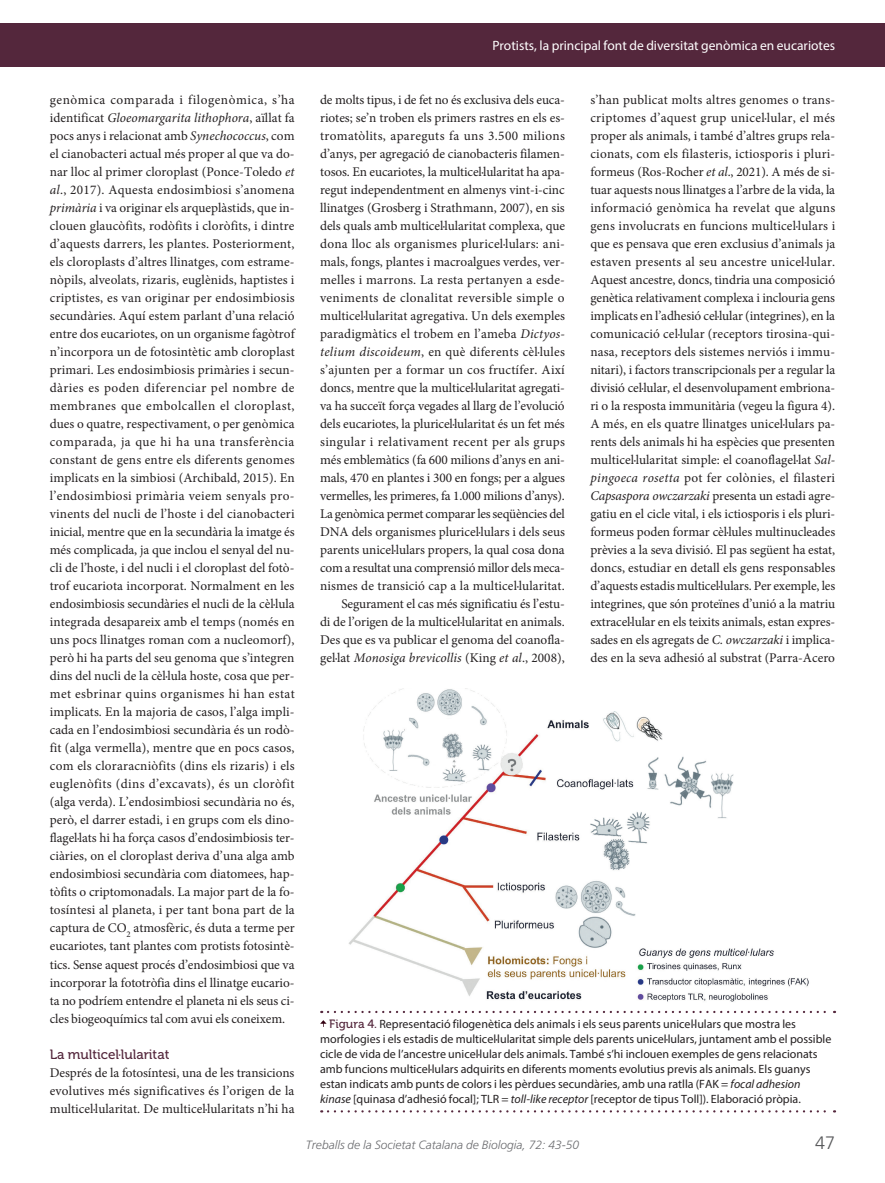
<style>
.page{position:relative;width:885px;height:1183px;background:#fff}
.page>*{position:absolute;margin:0;border:0;box-sizing:border-box;transform-origin:0 0}
.t1{font:300 18px "Frutiger LT Std";color:#57585a}
.t2{font:13.5px "Myriad Pro";color:#fff}
.L2{font:13.5px "Museo 500";color:#54273c}
.Z0{font:13.35px/18px "Minion Pro";letter-spacing:-.005em;color:#231f20;text-align:justify}
.Z{font:13.35px/18px "Minion Pro";letter-spacing:-.005em;color:#231f20;text-align:justify}
.Peu_figura{font:12px/15px "Myriad Pro";color:#231f20}
.t3{font:italic 300 12px "Frutiger LT Std";color:#6c6d70}
.s1{font-style:italic}
.s2{font-family:"Museo 500";color:#54273c}
</style>
<div class="page">
<div style="left:0;top:23px;width:884px;height:44px;background:#54273c"></div>
<img style="left:348px;top:688px;width:461px;height:314px">
<svg style="left:328px;top:1010px;width:507px;height:2px"></svg>
<svg style="left:328px;top:1110px;width:507px;height:2px"></svg>
<svg style="left:320px;top:1020px;width:6px;height:6px"></svg>
<p class="t2" style="left:492px;top:37px;width:344px">Protists, la principal font de diversitat genòmica en eucariotes</p>
<p class="Z0" style="left:50px;top:91px;width:247px">genòmica comparada i filogenòmica, s’ha identificat <span class="s1">Gloeomargarita lithophora</span>, aïllat fa pocs anys i relacionat amb <span class="s1">Synechococcus</span>, com el cianobacteri actual més proper al que va do&shy;nar lloc al primer cloroplast (Ponce-Toledo <span class="s1">et al</span>., 2017). Aquesta endosimbiosi s’anomena <span class="s1">primària</span> i va originar els arqueplàstids, que in&shy;clouen glaucòfits, rodòfits i cloròfits, i dintre d’aquests darrers, les plantes. Posteriorment, els cloroplasts d’altres llinatges, com estrame&shy;nòpils, alveolats, rizaris, euglènids, haptistes i criptistes, es van originar per endosimbiosis secundàries. Aquí estem parlant d’una relació entre dos eucariotes, on un organisme fagòtrof n’incorpora un de fotosintètic amb cloroplast primari. Les endosimbiosis primàries i secun&shy;dàries es poden diferenciar pel nombre de membranes que embolcallen el cloroplast, dues o quatre, respectivament, o per genòmica comparada, ja que hi ha una transferència constant de gens entre els diferents genomes implicats en la simbiosi (Archibald, 2015). En l’endosimbiosi primària veiem senyals pro&shy;vinents del nucli de l’hoste i del cianobacteri inicial, mentre que en la secundària la imatge és més complicada, ja que inclou el senyal del nu&shy;cli de l’hoste, i del nucli i el cloroplast del fotò&shy;trof eucariota incorporat. Normalment en les endosimbiosis secundàries el nucli de la cèl·lula integrada desapareix amb el temps (només en uns pocs llinatges roman com a nucleomorf), però hi ha parts del seu genoma que s’integren dins del nucli de la cèl·lula hoste, cosa que per&shy;met esbrinar quins organismes hi han estat implicats. En la majoria de casos, l’alga impli&shy;cada en l’endosimbiosi secundària és un rodò&shy;fit (alga vermella), mentre que en pocs casos, com els cloraracniòfits (dins els rizaris) i els euglenòfits (dins d’excavats), és un cloròfit (alga verda). L’endosimbiosi secundària no és, però, el darrer estadi, i en grups com els dino&shy;flagel·lats hi ha força casos d’endosimbiosis ter&shy;ciàries, on el cloroplast deriva d’una alga amb endosimbiosi secundària com diatomees, hap&shy;tòfits o criptomonadals. La major part de la fo&shy;tosíntesi al planeta, i per tant bona part de la captura de CO<sub>2</sub> atmosfèric, és duta a terme per eucariotes, tant plantes com protists fotosintè&shy;tics. Sense aquest procés d’endosimbiosi que va incorporar la fototròfia dins el llinatge eucario&shy;ta no podríem entendre el planeta ni els seus ci&shy;cles biogeoquímics tal com avui els coneixem.</p>
<p class="L2" style="left:50px;top:1046px;width:121px">La multicel·lularitat</p>
<p class="Z0" style="left:50px;top:1063px;width:246px">Després de la fotosíntesi, una de les transicions evolutives més significatives és l’origen de la multicel·lularitat. De multicel·lularitats n’hi ha</p>
<p class="Z0" style="left:320px;top:91px;width:246px">de molts tipus, i de fet no és exclusiva dels euca&shy;riotes; se’n troben els primers rastres en els es&shy;tromatòlits, apareguts fa uns 3.500 milions d’anys, per agregació de cianobacteris filamen&shy;tosos. En eucariotes, la multicel·lularitat ha apa&shy;regut independentment en almenys vint-i-cinc llinatges (Grosberg i Strathmann, 2007), en sis dels quals amb multicel·lularitat complexa, que dona lloc als organismes pluricel·lulars: ani&shy;mals, fongs, plantes i macroalgues verdes, ver&shy;melles i marrons. La resta pertanyen a esde&shy;veniments de clonalitat reversible simple o multicel·lularitat agregativa. Un dels exemples paradigmàtics el trobem en l’ameba <span class="s1">Dictyos&shy;telium discoideum</span>, en què diferents cèl·lules s’ajunten per a formar un cos fructífer. Així doncs, mentre que la multicel·lularitat agregati&shy;va ha succeït força vegades al llarg de l’evolució dels eucariotes, la pluricel·lularitat és un fet més singular i relativament recent per als grups més emblemàtics (fa 600 milions d’anys en ani&shy;mals, 470 en plantes i 300 en fongs; per a algues vermelles, les primeres, fa 1.000 milions d’anys).<br>La genòmica permet comparar les seqüències del DNA dels organismes pluricel·lulars i dels seus parents unicel·lulars propers, la qual cosa dona com a resultat una comprensió millor dels meca&shy;nismes de transició cap a la multicel·lularitat.</p>
<p class="Z" style="left:320px;top:595px;width:246px;text-indent:21px">Segurament el cas més significatiu és l’estu&shy;di de l’origen de la multicel·lularitat en animals.<br>Des que es va publicar el genoma del coanofla&shy;gel·lat <span class="s1">Monosiga brevicollis</span> (King <span class="s1">et al</span>., 2008),</p>
<p class="Z" style="left:590px;top:91px;width:246px">s’han publicat molts altres genomes o trans&shy;criptomes d’aquest grup unicel·lular, el més proper als animals, i també d’altres grups rela&shy;cionats, com els filasteris, ictiosporis i pluri&shy;formeus (Ros-Rocher <span class="s1">et al</span>., 2021). A més de si&shy;tuar aquests nous llinatges a l’arbre de la vida, la informació genòmica ha revelat que alguns gens involucrats en funcions multicel·lulars i que es pensava que eren exclusius d’animals ja estaven presents al seu ancestre unicel·lular.<br>Aquest ancestre, doncs, tindria una composició genètica relativament complexa i inclouria gens implicats en l’adhesió cel·lular (integrines), en la comunicació cel·lular (receptors tirosina-qui&shy;nasa, receptors dels sistemes nerviós i immu&shy;nitari), i factors transcripcionals per a regular la divisió cel·lular, el desenvolupament embriona&shy;ri o la resposta immunitària (vegeu la figura 4).<br>A més, en els quatre llinatges unicel·lulars pa&shy;rents dels animals hi ha espècies que presenten multicel·lularitat simple: el coanoflagel·lat <span class="s1">Sal&shy;pingoeca rosetta</span> pot fer colònies, el filasteri <span class="s1">Capsaspora owczarzaki</span> presenta un estadi agre&shy;gatiu en el cicle vital, i els ictiosporis i els pluri&shy;formeus poden formar cèl·lules multinucleades prèvies a la seva divisió. El pas següent ha estat, doncs, estudiar en detall els gens responsables d’aquests estadis multicel·lulars. Per exemple, les integrines, que són proteïnes d’unió a la matriu extracel·lular en els teixits animals, estan expres&shy;sades en els agregats de <span class="s1">C. owczarzaki</span> i implica&shy;des en la seva adhesió al substrat (Parra-Acero</p>
<p class="Peu_figura" style="left:320px;top:1016px;width:513px;text-indent:9px"><span class="s2">Figura 4.</span> Representació filogenètica dels animals i els seus parents unicel·lulars que mostra les morfologies i els estadis de multicel·lularitat simple dels parents unicel·lulars, juntament amb el possible cicle de vida de l’ancestre unicel·lular dels animals. També s’hi inclouen exemples de gens relacionats amb funcions multicel·lulars adquirits en diferents moments evolutius previs als animals. Els guanys estan indicats amb punts de colors i les pèrdues secundàries, amb una ratlla (FAK = <span class="s1">focal adhesion kinase</span> [quinasa d’adhesió focal]; TLR = <span class="s1">toll-like receptor</span> [receptor de tipus Toll]). Elaboració pròpia.</p>
<p class="t3" style="left:306px;top:1137px;width:274px">Treballs de la Societat Catalana de Biologia, 72: 43-50</p>
<h1 class="t1" style="left:815px;top:1131px;width:22px">47</h1>
</div>
